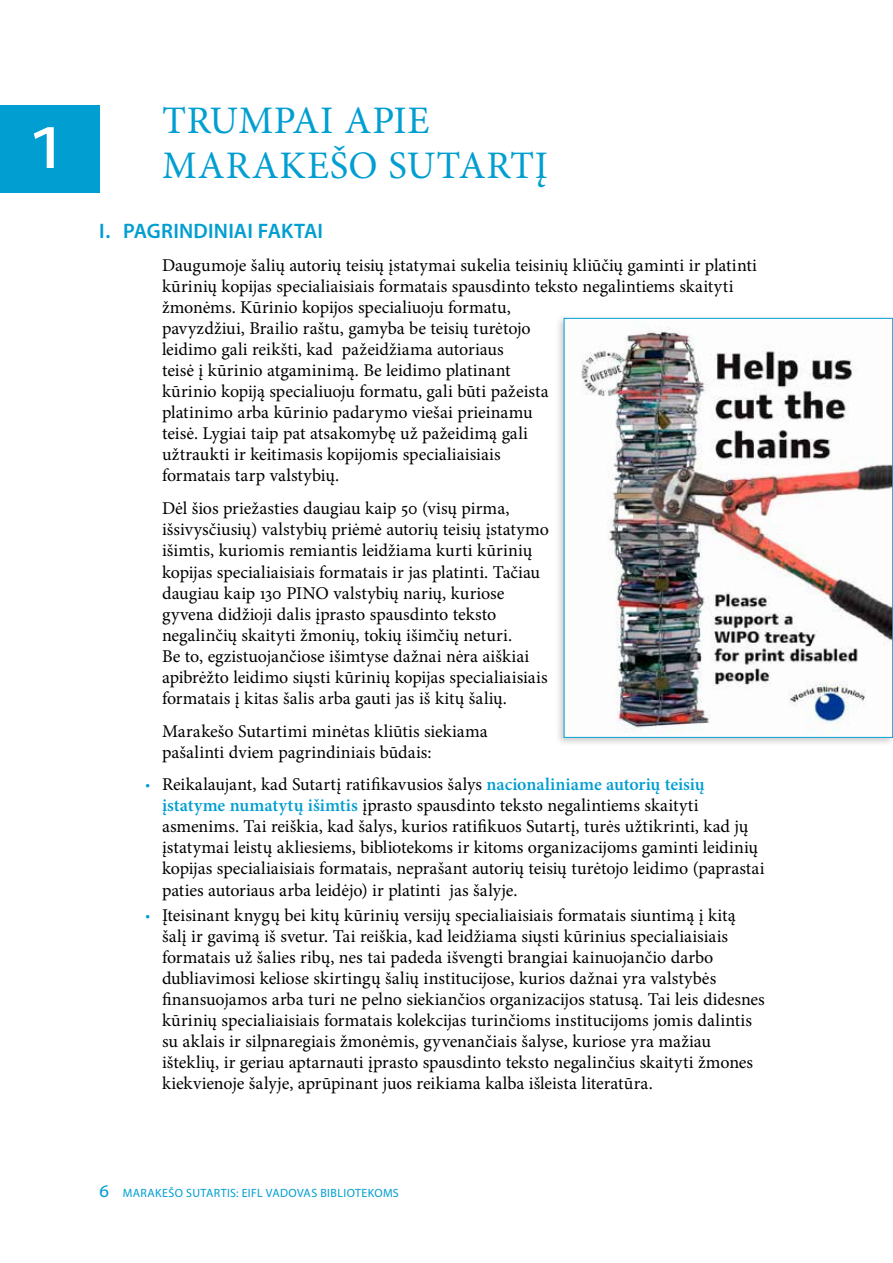
<style>
.page{position:relative;width:893px;height:1263px;background:#fff}
.page>*{position:absolute;margin:0;border:0;box-sizing:border-box;transform-origin:0 0}
.t1{font:39px/45px "Minion Pro";letter-spacing:.015em;color:#009ed1}
.t2{font:600 21px "Myriad Pro";letter-spacing:.005em;color:#009ed1}
.t3{font:18px/21px "Minion Pro";color:#000}
.t4{font:12px "Myriad Pro";letter-spacing:.03em;color:#009ed1}
.s1{font-family:"Myriad Pro";font-size:84px;color:#fff}
.s2{font-family:"Myriad Pro";font-size:16.5px;color:#009ed1}
.s3{font-weight:600;color:#009ed1}
.s4{font-size:19.5px}
</style>
<div class="page">
<div style="left:0;top:105px;width:99px;height:88px;background:#009ed1"></div>
<div style="left:554px;top:315px;width:339px;height:432px;background:#000;opacity:.2"></div>
<img style="left:566px;top:320px;width:325px;height:416px">
<div style="left:564px;top:318px;width:329px;height:420px;border:1px solid #009ed1"></div>
<h1 class="t1" style="left:162px;top:99px;width:387px;text-indent:-131px"><span class="s1">1</span> TRUMPAI APIE<br>MARAKEŠO SUTARTĮ</h1>
<p class="t2" style="left:99px;top:218px;width:225px">I. PAGRINDINIAI FAKTAI</p>
<p class="t3" style="left:162px;top:255px;width:597px">Daugumoje šalių autorių teisių įstatymai sukelia teisinių kliūčių gaminti ir platinti kūrinių kopijas specialiaisiais formatais spausdinto teksto negalintiems skaityti žmonėms. Kūrinio kopijos specialiuoju formatu,<br>pavyzdžiui, Brailio raštu, gamyba be teisių turėtojo<br>leidimo gali reikšti, kad pažeidžiama autoriaus<br>teisė į kūrinio atgaminimą. Be leidimo platinant<br>kūrinio kopiją specialiuoju formatu, gali būti pažeista<br>platinimo arba kūrinio padarymo viešai prieinamu<br>teisė. Lygiai taip pat atsakomybę už pažeidimą gali<br>užtraukti ir keitimasis kopijomis specialiaisiais<br>formatais tarp valstybių.</p>
<p class="t3" style="left:162px;top:498px;width:388px">Dėl šios priežasties daugiau kaip 50 (visų pirma, išsivysčiusių) valstybių priėmė autorių teisių įstatymo išimtis, kuriomis remiantis leidžiama kurti kūrinių kopijas specialiaisiais formatais ir jas platinti. Tačiau daugiau kaip 130 PINO valstybių narių, kuriose gyvena didžioji dalis įprasto spausdinto teksto negalinčių skaityti žmonių, tokių išimčių neturi.<br>Be to, egzistuojančiose išimtyse dažnai nėra aiškiai apibrėžto leidimo siųsti kūrinių kopijas specialiaisiais formatais į kitas šalis arba gauti jas iš kitų šalių.</p>
<p class="t3" style="left:162px;top:720px;width:327px">Marakešo Sutartimi minėtas kliūtis siekiama pašalinti dviem pagrindiniais būdais:</p>
<p class="t3" style="left:162px;top:774px;width:604px;text-indent:-17px"><span class="s2">•</span> Reikalaujant, kad Sutartį ratifikavusios šalys <span class="s3">nacionaliniame autorių teisių įstatyme numatytų išimtis</span> įprasto spausdinto teksto negalintiems skaityti asmenims. Tai reiškia, kad šalys, kurios ratifikuos Sutartį, turės užtikrinti, kad jų įstatymai leistų akliesiems, bibliotekoms ir kitoms organizacijoms gaminti leidinių kopijas specialiaisiais formatais, neprašant autorių teisių turėtojo leidimo (paprastai paties autoriaus arba leidėjo) ir platinti jas šalyje.</p>
<p class="t3" style="left:162px;top:905px;width:604px;text-indent:-17px"><span class="s2">•</span> Įteisinant knygų bei kitų kūrinių versijų specialiaisiais formatais siuntimą į kitą šalį ir gavimą iš svetur. Tai reiškia, kad leidžiama siųsti kūrinius specialiaisiais formatais už šalies ribų, nes tai padeda išvengti brangiai kainuojančio darbo dubliavimosi keliose skirtingų šalių institucijose, kurios dažnai yra valstybės finansuojamos arba turi ne pelno siekiančios organizacijos statusą. Tai leis didesnes kūrinių specialiaisiais formatais kolekcijas turinčioms institucijoms jomis dalintis su aklais ir silpnaregiais žmonėmis, gyvenančiais šalyse, kuriose yra mažiau išteklių, ir geriau aptarnauti įprasto spausdinto teksto negalinčius skaityti žmones kiekvienoje šalyje, aprūpinant juos reikiama kalba išleista literatūra.</p>
<p class="t4" style="left:99px;top:1185px;width:301px"><span class="s4">6</span> MARAKEŠO SUTARTIS: EIFL VADOVAS BIBLIOTEKOMS</p>
</div>
